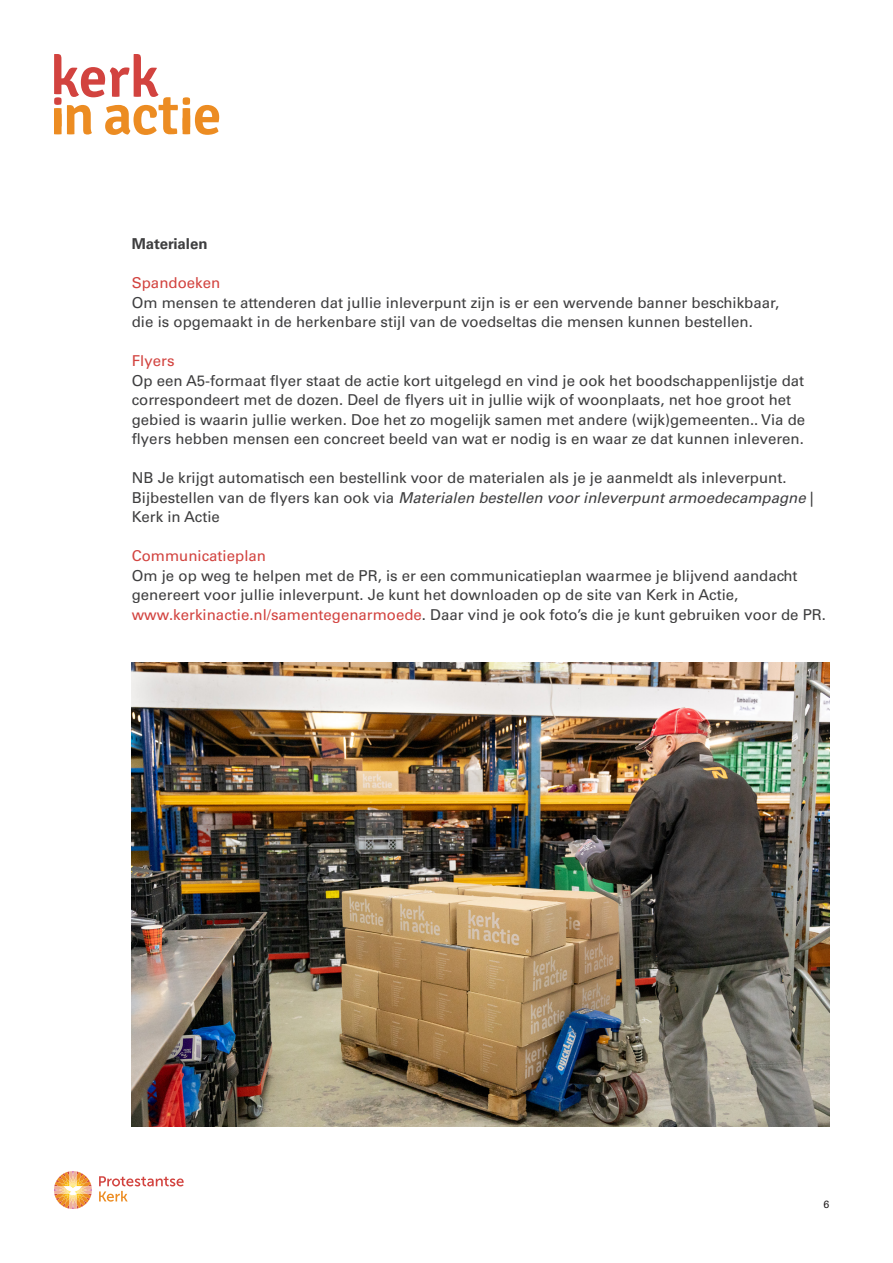
<style>
.page{position:relative;width:893px;height:1263px;background:#fff}
.page>*{position:absolute;margin:0;border:0;box-sizing:border-box;transform-origin:0 0}
.t1{font:15px/19.5px "Univers LT Std";color:#3e3e3f}
.t2{font:15px "Univers LT Std";color:#d2433f}
.t3{font:700 15px "Univers LT Std";color:#3e3e3f}
.t4{font:10.5px "Univers LT Std";color:#231f20}
.s1{font-style:italic}
.s2{color:#d2433f}
</style>
<div class="page">
<svg style="left:99px;top:1176px;width:85px;height:26px"></svg>
<svg style="left:54px;top:1171px;width:38px;height:38px"></svg>
<svg style="left:54px;top:54px;width:165px;height:81px"></svg>
<img style="left:132px;top:662px;width:697px;height:465px">
<p class="t3" style="left:132px;top:235px;width:77px">Materialen</p>
<p class="t2" style="left:132px;top:274px;width:90px">Spandoeken</p>
<p class="t1" style="left:132px;top:293px;width:649px">Om mensen te attenderen dat jullie inleverpunt zijn is er een wervende banner beschikbaar, die is opgemaakt in de herkenbare stijl van de voedseltas die mensen kunnen bestellen.</p>
<p class="t2" style="left:132px;top:352px;width:44px">Flyers</p>
<p class="t1" style="left:132px;top:371px;width:675px">Op een A5-formaat flyer staat de actie kort uitgelegd en vind je ook het boodschappenlijstje dat correspondeert met de dozen. Deel de flyers uit in jullie wijk of woonplaats, net hoe groot het gebied is waarin jullie werken. Doe het zo mogelijk samen met andere (wijk)gemeenten.. Via de flyers hebben mensen een concreet beeld van wat er nodig is en waar ze dat kunnen inleveren.</p>
<p class="t1" style="left:132px;top:468px;width:683px">NB Je krijgt automatisch een bestellink voor de materialen als je je aanmeldt als inleverpunt.<br>Bijbestellen van de flyers kan ook via <span class="s1">Materialen bestellen voor inleverpunt armoedecampagne</span> |<br>Kerk in Actie</p>
<p class="t2" style="left:132px;top:547px;width:136px">Communicatieplan</p>
<p class="t1" style="left:132px;top:566px;width:696px">Om je op weg te helpen met de PR, is er een communicatieplan waarmee je blijvend aandacht genereert voor jullie inleverpunt. Je kunt het downloaden op de site van Kerk in Actie, <span class="s2">www.kerkinactie.nl/samentegenarmoede</span>. Daar vind je ook foto’s die je kunt gebruiken voor de PR.</p>
<p class="t4" style="left:823px;top:1198px;width:7px">6</p>
</div>
